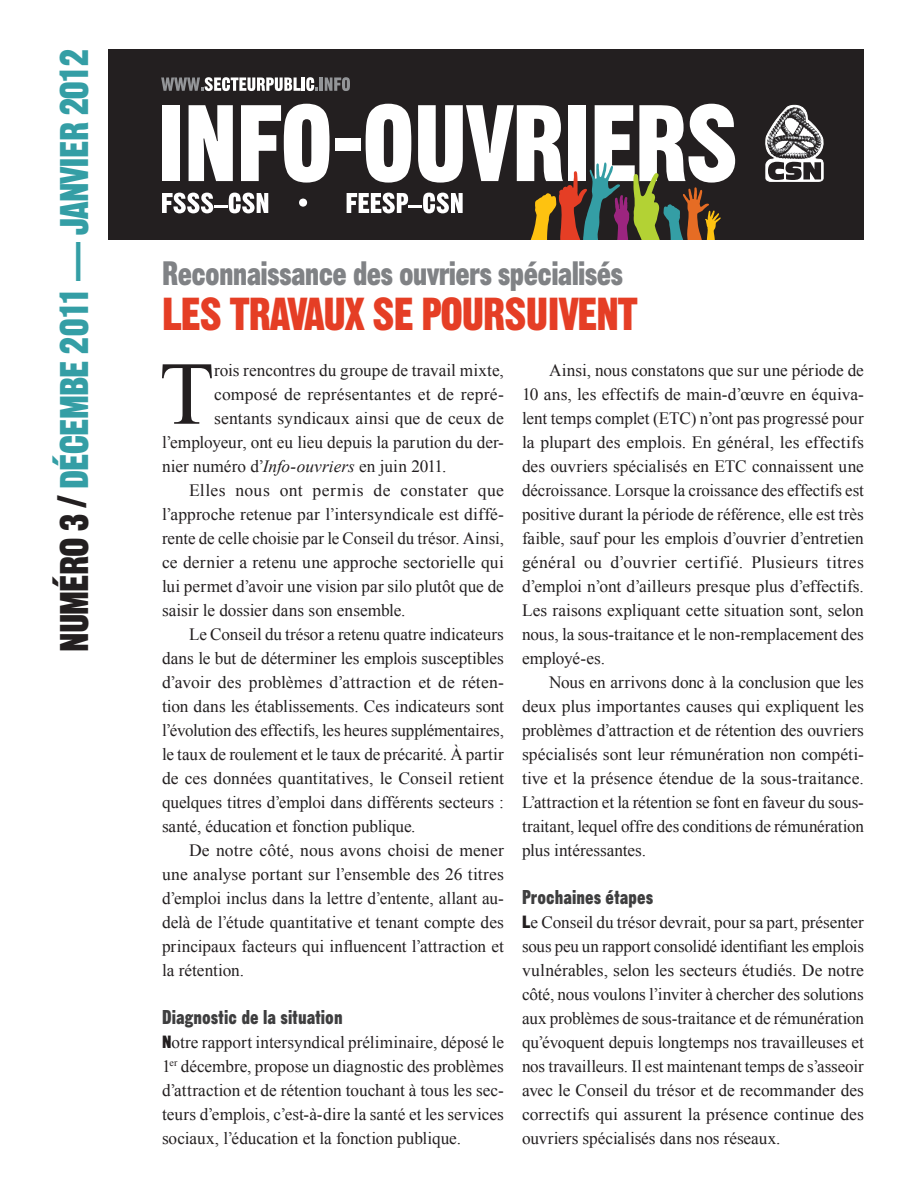
<style>
.page{position:relative;width:918px;height:1188px;background:#fff}
.page>*{position:absolute;margin:0;border:0;box-sizing:border-box;transform-origin:0 0}
.texte-sans{font:89.7px "Times New Roman";color:#231f20}
.t1{font:45px "Gothic Thirteen Std";letter-spacing:-.025em;color:#e53e25}
.t2{font:39px "Gothic Thirteen Std";letter-spacing:-.025em;color:#349ea5}
.t3{font:33px "Gothic Thirteen Std";letter-spacing:-.025em;color:#808285}
.intertitre{font:19.5px "Gothic Thirteen Std";color:#3e3e3f}
.texte{font:17.25px/24px "Times New Roman";letter-spacing:-.005em;color:#231f20;text-align:justify}
.texte-sans-2{font:17.25px/24px "Times New Roman";color:#231f20;text-align:justify}
.s1{color:#231f20}
.s2{font-style:italic}
.s3{font-family:"Gothic Thirteen Std"}
</style>
<div class="page">
<div style="left:108px;top:50px;width:756px;height:190px;background:#231f20"></div>
<div style="left:162px;top:105px;width:18px;height:76px;background:#fff"></div>
<svg style="left:189px;top:105px;width:44px;height:76px;background:#deddde"></svg>
<svg style="left:241px;top:104px;width:89px;height:79px"></svg>
<div style="left:335px;top:139px;width:25px;height:12px;background:#fff"></div>
<svg style="left:161px;top:77px;width:157px;height:14px"></svg>
<hr style="left:320px;top:77px;width:3px;height:14px;background:#939598">
<svg style="left:325px;top:77px;width:25px;height:14px"></svg>
<svg style="left:162px;top:193px;width:106px;height:20px"></svg>
<svg style="left:299px;top:199px;width:8px;height:8px"></svg>
<svg style="left:347px;top:104px;width:388px;height:136px"></svg>
<svg style="left:765px;top:104px;width:59px;height:77px"></svg>
<p class="t2" style="left:50px;top:652px;width:604px;rotate:-90deg"><span class="s1">NUMÉRO 3 /</span> DÉCEMBE 2011 — JANVIER 2012</p>
<p class="t3" style="left:162px;top:252px;width:463px">Reconnaissance des ouvriers spécialisés</p>
<p class="t1" style="left:162px;top:286px;width:477px">LES TRAVAUX SE POURSUIVENT</p>
<p class="texte-sans" style="left:159px;top:333px;width:56px">T</p>
<p class="texte-sans-2" style="left:214px;top:358px;width:291px">rois rencontres du groupe de travail mixte,</p>
<p class="texte-sans-2" style="left:214px;top:382px;width:291px">composé de représentantes et de repré-</p>
<p class="texte-sans-2" style="left:214px;top:406px;width:291px">sentants syndicaux ainsi que de ceux de</p>
<p class="texte-sans-2" style="left:162px;top:430px;width:343px">l’employeur, ont eu lieu depuis la parution du der-</p>
<p class="texte-sans-2" style="left:162px;top:454px;width:286px">nier numéro d’<span class="s2">Info-ouvriers</span> en juin 2011.</p>
<p class="texte" style="left:162px;top:478px;width:344px;text-indent:27px">Elles nous ont permis de constater que l’approche retenue par l’intersyndicale est diffé&shy;rente de celle choisie par le Conseil du trésor. Ainsi, ce dernier a retenu une approche sectorielle qui lui permet d’avoir une vision par silo plutôt que de saisir le dossier dans son ensemble.</p>
<p class="texte" style="left:162px;top:622px;width:344px;text-indent:27px">Le Conseil du trésor a retenu quatre indicateurs dans le but de déterminer les emplois susceptibles d’avoir des problèmes d’attraction et de réten&shy;tion dans les établissements. Ces indicateurs sont l’évolution des effectifs, les heures supplémentaires, le taux de roulement et le taux de précarité. À partir de ces données quantitatives, le Conseil retient quelques titres d’emploi dans différents secteurs : santé, éducation et fonction publique.</p>
<p class="texte" style="left:162px;top:838px;width:344px;text-indent:27px">De notre côté, nous avons choisi de mener une analyse portant sur l’ensemble des 26 titres d’emploi inclus dans la lettre d’entente, allant au&shy;delà de l’étude quantitative et tenant compte des principaux facteurs qui influencent l’attraction et la rétention.</p>
<p class="intertitre" style="left:162px;top:1005px;width:182px">Diagnostic de la situation</p>
<p class="texte-sans-2" style="left:162px;top:1030px;width:344px"><span class="s3">N</span>otre rapport intersyndical préliminaire, déposé le 1<sup>er</sup> décembre, propose un diagnostic des problèmes d’attraction et de rétention touchant à tous les sec&shy;teurs d’emplois, c’est-à-dire la santé et les services sociaux, l’éducation et la fonction publique.</p>
<p class="texte" style="left:522px;top:358px;width:344px;text-indent:27px">Ainsi, nous constatons que sur une période de 10 ans, les effectifs de main-d’œuvre en équiva&shy;lent temps complet (ETC) n’ont pas progressé pour la plupart des emplois. En général, les effectifs des ouvriers spécialisés en ETC connaissent une décroissance. Lorsque la croissance des effectifs est positive durant la période de référence, elle est très faible, sauf pour les emplois d’ouvrier d’entretien général ou d’ouvrier certifié. Plusieurs titres d’emploi n’ont d’ailleurs presque plus d’effectifs.<br>Les raisons expliquant cette situation sont, selon nous, la sous-traitance et le non-remplacement des employé-es.</p>
<p class="texte" style="left:522px;top:670px;width:344px;text-indent:27px">Nous en arrivons donc à la conclusion que les deux plus importantes causes qui expliquent les problèmes d’attraction et de rétention des ouvriers spécialisés sont leur rémunération non compéti&shy;tive et la présence étendue de la sous-traitance.<br>L’attraction et la rétention se font en faveur du sous&shy;traitant, lequel offre des conditions de rémunération plus intéressantes.</p>
<p class="intertitre" style="left:522px;top:885px;width:133px">Prochaines étapes</p>
<p class="texte-sans-2" style="left:522px;top:910px;width:344px"><span class="s3">L</span>e Conseil du trésor devrait, pour sa part, présenter sous peu un rapport consolidé identifiant les emplois vulnérables, selon les secteurs étudiés. De notre côté, nous voulons l’inviter à chercher des solutions aux problèmes de sous-traitance et de rémunération qu’évoquent depuis longtemps nos travailleuses et nos travailleurs. Il est maintenant temps de s’asseoir avec le Conseil du trésor et de recommander des correctifs qui assurent la présence continue des ouvriers spécialisés dans nos réseaux.</p>
</div>
